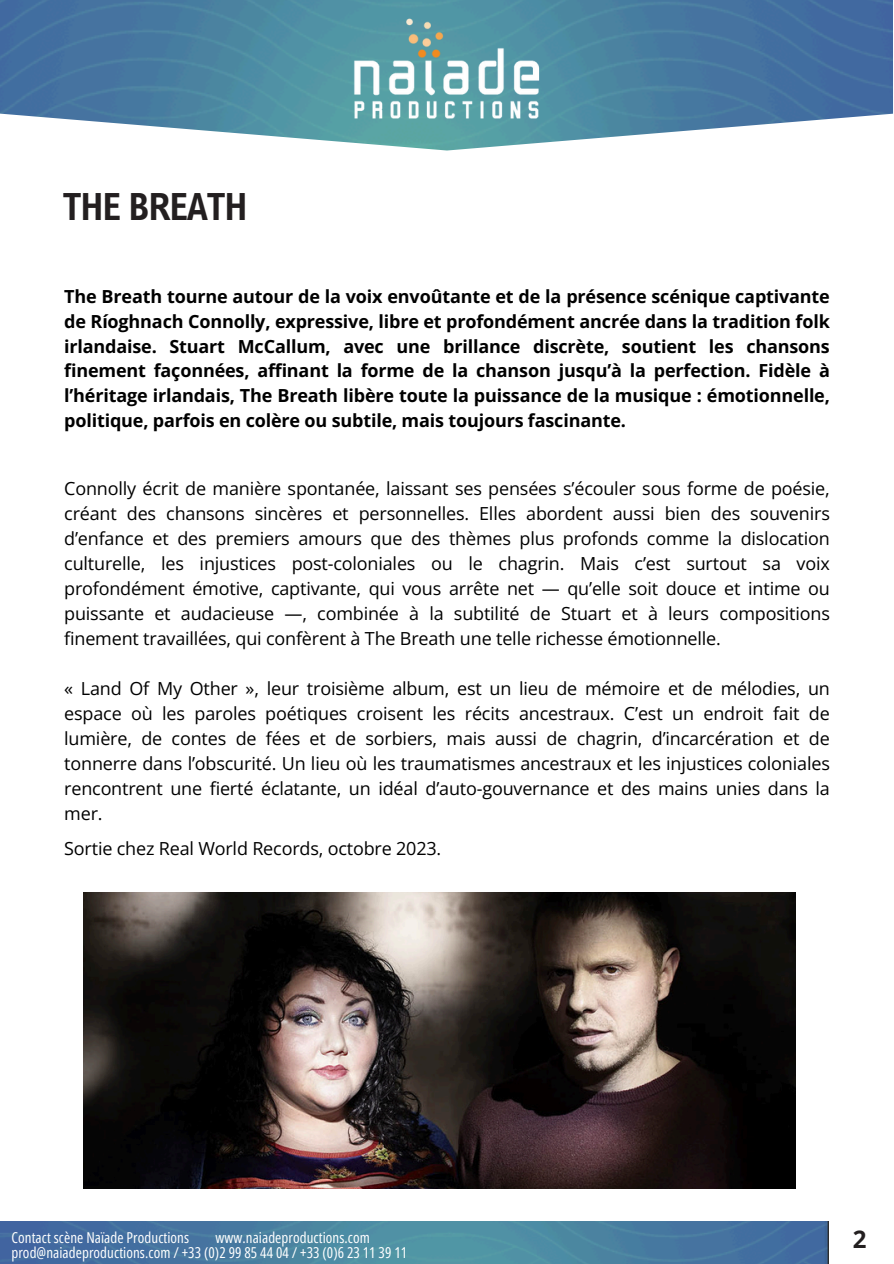
<style>
.page{position:relative;width:894px;height:1264px;background:#fff}
.page>*{position:absolute;margin:0;border:0;box-sizing:border-box;transform-origin:0 0}
.t1{font:700 37.5px "Arial Nova Cond";letter-spacing:-.03em;color:#231f20}
.t2{font:700 24px "Open Sans";color:#231f20}
.t3{font:18px/25px "Open Sans";letter-spacing:-.01em;color:#000;text-align:justify}
.t4{font:700 18px/24.8px "Open Sans";letter-spacing:-.01em;color:#000;text-align:justify}
.t5{font:15px "Open Sans Condensed";letter-spacing:.005em;color:#fff}
</style>
<div class="page">
<img style="left:0;top:0;width:893px;height:140px">
<img style="left:0;top:1221px;width:827px;height:42px">
<img style="left:317px;top:0;width:274px;height:151px">
<img style="left:83px;top:892px;width:712px;height:296px">
<h3 class="t1" style="left:63px;top:183px;width:186px">THE BREATH</h3>
<h3 class="t4" style="left:64px;top:284px;width:767px">The Breath tourne autour de la voix envoûtante et de la présence scénique captivante de Ríoghnach Connolly, expressive, libre et profondément ancrée dans la tradition folk irlandaise. Stuart McCallum, avec une brillance discrète, soutient les chansons finement façonnées, affinant la forme de la chanson jusqu’à la perfection. Fidèle à l’héritage irlandais, The Breath libère toute la puissance de la musique : émotionnelle, politique, parfois en colère ou subtile, mais toujours fascinante.</h3>
<p class="t3" style="left:64px;top:475px;width:767px">Connolly écrit de manière spontanée, laissant ses pensées s’écouler sous forme de poésie, créant des chansons sincères et personnelles. Elles abordent aussi bien des souvenirs d’enfance et des premiers amours que des thèmes plus profonds comme la dislocation culturelle, les injustices post-coloniales ou le chagrin. Mais c’est surtout sa voix profondément émotive, captivante, qui vous arrête net — qu’elle soit douce et intime ou puissante et audacieuse —, combinée à la subtilité de Stuart et à leurs compositions finement travaillées, qui confèrent à The Breath une telle richesse émotionnelle.</p>
<p class="t3" style="left:64px;top:675px;width:767px">« Land Of My Other », leur troisième album, est un lieu de mémoire et de mélodies, un espace où les paroles poétiques croisent les récits ancestraux. C’est un endroit fait de lumière, de contes de fées et de sorbiers, mais aussi de chagrin, d’incarcération et de tonnerre dans l’obscurité. Un lieu où les traumatismes ancestraux et les injustices coloniales rencontrent une fierté éclatante, un idéal d’auto-gouvernance et des mains unies dans la mer.</p>
<p class="t3" style="left:64px;top:835px;width:378px">Sortie chez Real World Records, octobre 2023.</p>
<h1 class="t5" style="left:11px;top:1226px;width:179px">Contact scène Naïade Productions</h1>
<h2 class="t5" style="left:215px;top:1226px;width:156px">www.naiadeproductions.com</h2>
<p class="t2" style="left:852px;top:1222px;width:15px">2</p>
<h3 class="t5" style="left:11px;top:1241px;width:397px">prod@naiadeproductions.com / +33 (0)2 99 85 44 04 / +33 (0)6 23 11 39 11</h3>
</div>
